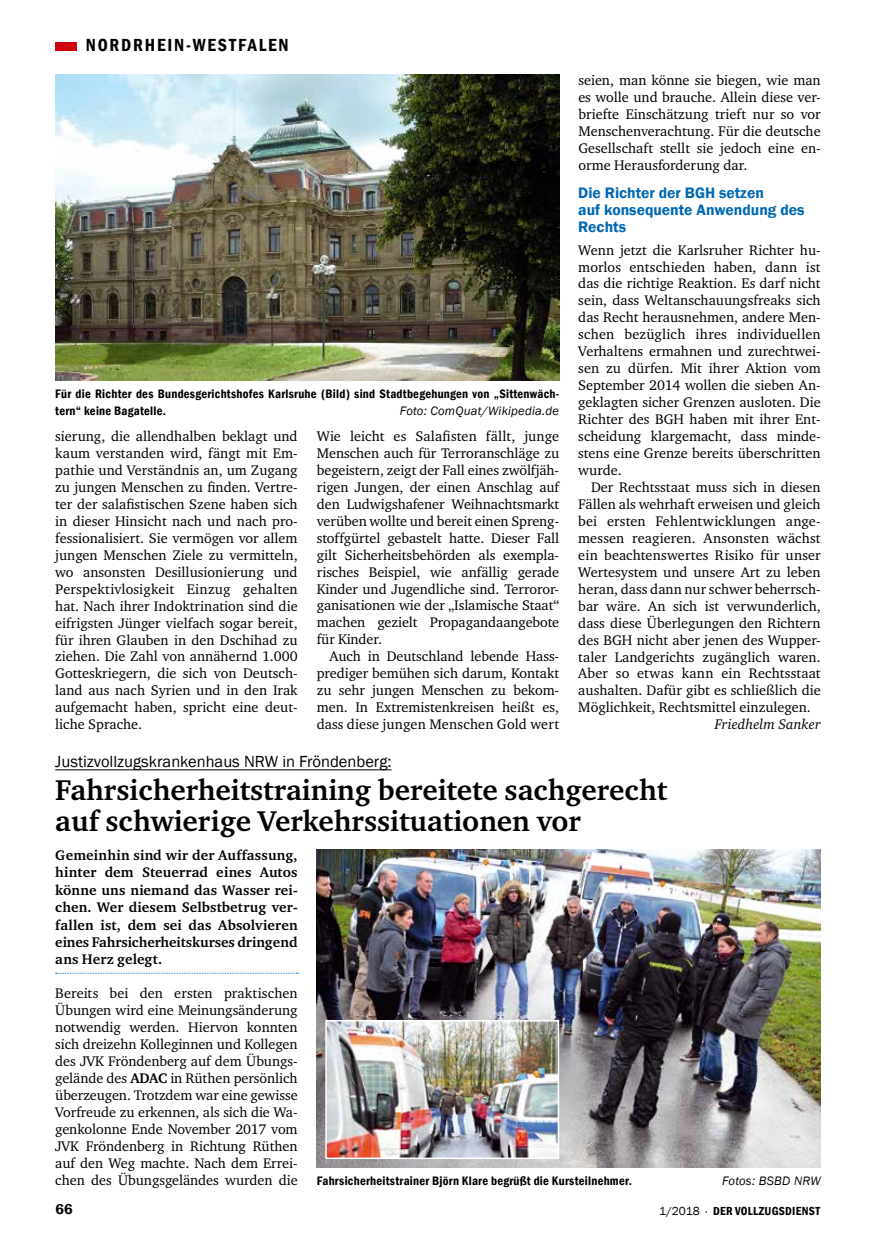
<style>
.page{position:relative;width:876px;height:1251px;background:#fff}
.page>*{position:absolute;margin:0;border:0;box-sizing:border-box;transform-origin:0 0}
.t1{font:700 29.25px/31.5px "Charter ITC";color:#000}
.t2{font:600 condensed 18px "Franklin Gothic";letter-spacing:.1em;color:#000}
.t3{font:16.5px "Franklin Gothic";color:#000}
.t4{font:600 15.6px/17px "Franklin Gothic";color:#0068b5}
.t5{font:600 14.7px "Franklin Gothic";color:#000}
.t6{font:14.25px/17px "Charter ITC";color:#000;text-align:justify}
.t7{font:700 14.25px/17.4px "Charter ITC";letter-spacing:-.005em;color:#000;text-align:justify}
.t8{font:italic 14.25px "Charter ITC";color:#000}
.t9{font:600 condensed 12.6px/17px "Franklin Gothic";letter-spacing:.02em;color:#000}
.t10{font:italic 12.6px "Franklin Gothic";letter-spacing:.02em;color:#000}
.t11{font:600 condensed 12px "Franklin Gothic";letter-spacing:.02em;color:#000}
.s1{font-weight:700}
.s2{font-weight:400;font-stretch:normal}
</style>
<div class="page">
<div style="left:55px;top:43px;width:22px;height:8px;background:#d1010e"></div>
<img style="left:55px;top:74px;width:504px;height:306px">
<hr style="left:55px;top:769px;width:337px;height:1px;background:#000">
<svg style="left:56px;top:972px;width:242px;height:1px"></svg>
<img style="left:317px;top:849px;width:504px;height:318px">
<img style="left:328px;top:1022px;width:228px;height:133px">
<div style="left:325px;top:1019px;width:234px;height:139px;border:2px solid #fff"></div>
<p class="t2" style="left:86px;top:33px;width:204px">NORDRHEIN-WESTFALEN</p>
<p class="t9" style="left:55px;top:385px;width:505px">Für die Richter des Bundesgerichtshofes Karlsruhe (Bild) sind Stadtbegehungen von „Sittenwäch&shy;tern“ keine Bagatelle.</p>
<p class="t10" style="left:400px;top:402px;width:161px">Foto: ComQuat/Wikipedia.de</p>
<p class="t6" style="left:55px;top:427px;width:244px">sierung, die allendhalben beklagt und kaum verstanden wird, fängt mit Em&shy;pathie und Verständnis an, um Zugang zu jungen Menschen zu finden. Vertre&shy;ter der salafistischen Szene haben sich in dieser Hinsicht nach und nach pro&shy;fessionalisiert. Sie vermögen vor allem jungen Menschen Ziele zu vermitteln, wo ansonsten Desillusionierung und Perspektivlosigkeit Einzug gehalten hat. Nach ihrer Indoktrination sind die eifrigsten Jünger vielfach sogar bereit, für ihren Glauben in den Dschihad zu ziehen. Die Zahl von annähernd 1.000<br>Gotteskriegern, die sich von Deutsch&shy;land aus nach Syrien und in den Irak aufgemacht haben, spricht eine deut&shy;liche Sprache.</p>
<p class="t6" style="left:317px;top:427px;width:244px">Wie leicht es Salafisten fällt, junge</p>
<p class="t6" style="left:317px;top:444px;width:244px">Menschen auch für Terroranschläge zu</p>
<p class="t6" style="left:317px;top:461px;width:244px">begeistern, zeigt der Fall eines zwölfjäh-</p>
<p class="t6" style="left:317px;top:478px;width:244px">rigen Jungen, der einen Anschlag auf</p>
<p class="t6" style="left:317px;top:495px;width:244px">den Ludwigshafener Weihnachtsmarkt</p>
<p class="t6" style="left:317px;top:512px;width:244px">verüben wollte und bereit einen Spreng-</p>
<p class="t6" style="left:317px;top:529px;width:244px">stoffgürtel gebastelt hatte. Dieser Fall</p>
<p class="t6" style="left:317px;top:546px;width:244px">gilt Sicherheitsbehörden als exempla-</p>
<p class="t6" style="left:317px;top:563px;width:244px">risches Beispiel, wie anfällig gerade</p>
<p class="t6" style="left:317px;top:580px;width:244px">Kinder und Jugendliche sind. Terroror-</p>
<p class="t6" style="left:317px;top:597px;width:244px">ganisationen wie der „Islamische Staat“</p>
<p class="t6" style="left:317px;top:614px;width:244px">machen gezielt Propagandaangebote</p>
<p class="t6" style="left:317px;top:631px;width:67px">für Kinder.</p>
<p class="t6" style="left:330px;top:648px;width:230px">Auch in Deutschland lebende Hass-</p>
<p class="t6" style="left:317px;top:664px;width:244px">prediger bemühen sich darum, Kontakt</p>
<p class="t6" style="left:317px;top:681px;width:244px">zu sehr jungen Menschen zu bekom-</p>
<p class="t6" style="left:317px;top:698px;width:244px">men. In Extremistenkreisen heißt es,</p>
<p class="t6" style="left:317px;top:715px;width:244px">dass diese jungen Menschen Gold wert</p>
<p class="t6" style="left:578px;top:71px;width:244px">seien, man könne sie biegen, wie man es wolle und brauche. Allein diese ver&shy;briefte Einschätzung trieft nur so vor Menschenverachtung. Für die deutsche Gesellschaft stellt sie jedoch eine en&shy;orme Herausforderung dar.</p>
<p class="t4" style="left:578px;top:184px;width:228px">Die Richter der BGH setzen<br>auf konsequente Anwendung des<br>Rechts</p>
<p class="t6" style="left:578px;top:241px;width:244px">Wenn jetzt die Karlsruher Richter hu-</p>
<p class="t6" style="left:578px;top:258px;width:244px">morlos entschieden haben, dann ist</p>
<p class="t6" style="left:578px;top:275px;width:244px">das die richtige Reaktion. Es darf nicht</p>
<p class="t6" style="left:578px;top:292px;width:244px">sein, dass Weltanschauungsfreaks sich</p>
<p class="t6" style="left:578px;top:309px;width:244px">das Recht herausnehmen, andere Men-</p>
<p class="t6" style="left:578px;top:326px;width:244px">schen bezüglich ihres individuellen</p>
<p class="t6" style="left:578px;top:343px;width:244px">Verhaltens ermahnen und zurechtwei-</p>
<p class="t6" style="left:578px;top:360px;width:244px">sen zu dürfen. Mit ihrer Aktion vom</p>
<p class="t6" style="left:578px;top:377px;width:244px">September 2014 wollen die sieben An-</p>
<p class="t6" style="left:578px;top:394px;width:244px">geklagten sicher Grenzen ausloten. Die</p>
<p class="t6" style="left:578px;top:410px;width:244px">Richter des BGH haben mit ihrer Ent-</p>
<p class="t6" style="left:578px;top:427px;width:244px">scheidung klargemacht, dass minde-</p>
<p class="t6" style="left:578px;top:444px;width:244px">stens eine Grenze bereits überschritten</p>
<p class="t6" style="left:578px;top:461px;width:45px">wurde.</p>
<p class="t6" style="left:591px;top:478px;width:231px">Der Rechtsstaat muss sich in diesen</p>
<p class="t6" style="left:578px;top:495px;width:244px">Fällen als wehrhaft erweisen und gleich</p>
<p class="t6" style="left:578px;top:512px;width:244px">bei ersten Fehlentwicklungen ange-</p>
<p class="t6" style="left:578px;top:529px;width:244px">messen reagieren. Ansonsten wächst</p>
<p class="t6" style="left:578px;top:546px;width:244px">ein beachtenswertes Risiko für unser</p>
<p class="t6" style="left:578px;top:563px;width:244px">Wertesystem und unsere Art zu leben</p>
<p class="t6" style="left:578px;top:580px;width:244px">heran, dass dann nur schwer beherrsch-</p>
<p class="t6" style="left:578px;top:597px;width:244px">bar wäre. An sich ist verwunderlich,</p>
<p class="t6" style="left:578px;top:614px;width:244px">dass diese Überlegungen den Richtern</p>
<p class="t6" style="left:578px;top:631px;width:244px">des BGH nicht aber jenen des Wupper-</p>
<p class="t6" style="left:578px;top:648px;width:244px">taler Landgerichts zugänglich waren.</p>
<p class="t6" style="left:578px;top:665px;width:244px">Aber so etwas kann ein Rechtsstaat</p>
<p class="t6" style="left:578px;top:682px;width:244px">aushalten. Dafür gibt es schließlich die</p>
<p class="t6" style="left:578px;top:699px;width:234px">Möglichkeit, Rechtsmittel einzulegen.</p>
<p class="t8" style="left:715px;top:715px;width:108px">Friedhelm Sanker</p>
<p class="t3" style="left:55px;top:751px;width:338px">Justizvollzugskrankenhaus NRW in Fröndenberg:</p>
<p class="t1" style="left:55px;top:774px;width:613px">Fahrsicherheitstraining bereitete sachgerecht auf schwierige Verkehrssituationen vor</p>
<p class="t7" style="left:55px;top:846px;width:244px">Gemeinhin sind wir der Auffassung, hinter dem Steuerrad eines Autos könne uns niemand das Wasser rei&shy;chen. Wer diesem Selbstbetrug ver&shy;fallen ist, dem sei das Absolvieren eines Fahrsicherheitskurses dringend ans Herz gelegt.</p>
<p class="t6" style="left:55px;top:984px;width:244px">Bereits bei den ersten praktischen Übungen wird eine Meinungsänderung notwendig werden. Hiervon konnten sich dreizehn Kolleginnen und Kollegen des JVK Fröndenberg auf dem Übungs&shy;gelände des <span class="s1">ADAC</span> in Rüthen persönlich überzeugen. Trotzdem war eine gewisse Vorfreude zu erkennen, als sich die Wa&shy;genkolonne Ende November 2017 vom JVK Fröndenberg in Richtung Rüthen auf den Weg machte. Nach dem Errei&shy;chen des Übungsgeländes wurden die</p>
<p class="t9" style="left:317px;top:1171px;width:317px">Fahrsicherheitstrainer Björn Klare begrüßt die Kursteilnehmer.</p>
<p class="t10" style="left:722px;top:1172px;width:100px">Fotos: BSBD NRW</p>
<p class="t5" style="left:55px;top:1200px;width:19px">66</p>
<p class="t11" style="left:659px;top:1202px;width:162px"><span class="s2">1/2018 ·</span> DER VOLLZUGSDIENST</p>
</div>
